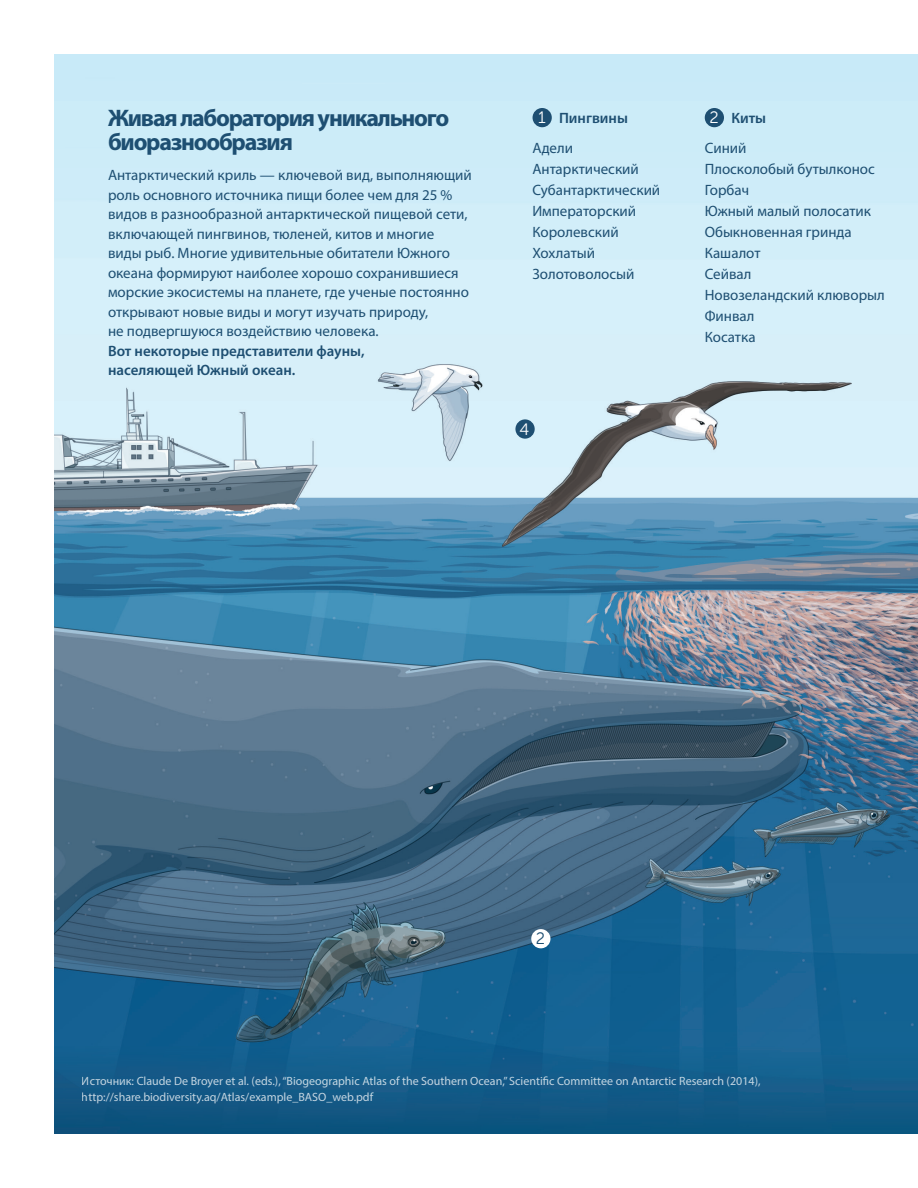
<style>
.page{position:relative;width:918px;height:1188px;background:#fff}
.page>*{position:absolute;margin:0;border:0;box-sizing:border-box;transform-origin:0 0}
.t1{font:700 24px/24px "Myriad Pro";letter-spacing:-.05em;color:#1e4f72}
.t2{font:16.5px "Museo Sans 300";color:#fff}
.t3{font:16.5px "Museo Sans 300";color:#1e4f72}
.Body{font:15px/19.5px "Myriad Pro";color:#1e4f72}
.List__main{font:15px "Myriad Pro";color:#1e4f72}
.body-graphic{font:600 15px "Myriad Pro";color:#1e4f72}
.t4{font:12px/16.5px "Myriad Pro";color:#fff}
.s1{font-weight:600}
</style>
<div class="page">
<img style="left:54px;top:54px;width:864px;height:1080px">
<div style="left:515px;top:419px;width:20px;height:20px;background:#1e4f72;border-radius:50%"></div>
<div style="left:533px;top:108px;width:19px;height:19px;background:#1e4f72;border-radius:50%"></div>
<div style="left:705px;top:108px;width:19px;height:19px;background:#1e4f72;border-radius:50%"></div>
<div style="left:531px;top:929px;width:19px;height:19px;background:#fff;border-radius:50%"></div>
<h1 class="t1" style="left:108px;top:106px;width:343px">Живая лаборатория уникального биоразнообразия</h1>
<p class="Body" style="left:108px;top:165px;width:365px">Антарктический криль — ключевой вид, выполняющий роль основного источника пищи более чем для 25 % видов в разнообразной антарктической пищевой сети, включающей пингвинов, тюленей, китов и многие виды рыб. Многие удивительные обитатели Южного океана формируют наиболее хорошо сохранившиеся морские экосистемы на планете, где ученые постоянно открывают новые виды и могут изучать природу,<br>не подвергшуюся воздействию человека.<br><span class="s1">Вот некоторые представители фауны,<br>населяющей Южный океан.</span></p>
<p class="t2" style="left:538px;top:109px;width:9px">1</p>
<p class="t2" style="left:709px;top:109px;width:11px">2</p>
<p class="body-graphic" style="left:559px;top:109px;width:70px">Пингвины</p>
<p class="body-graphic" style="left:732px;top:109px;width:36px">Киты</p>
<p class="List__main" style="left:532px;top:138px;width:42px">Адели</p>
<p class="List__main" style="left:532px;top:159px;width:108px">Антарктический</p>
<p class="List__main" style="left:532px;top:180px;width:129px">Субантарктический</p>
<p class="List__main" style="left:532px;top:201px;width:105px">Императорский</p>
<p class="List__main" style="left:532px;top:222px;width:88px">Королевский</p>
<p class="List__main" style="left:532px;top:243px;width:64px">Хохлатый</p>
<p class="List__main" style="left:532px;top:264px;width:104px">Золотоволосый</p>
<p class="t2" style="left:519px;top:420px;width:11px">4</p>
<p class="List__main" style="left:705px;top:138px;width:43px">Синий</p>
<p class="List__main" style="left:705px;top:159px;width:172px">Плосколобый бутылконос</p>
<p class="List__main" style="left:705px;top:180px;width:46px">Горбач</p>
<p class="List__main" style="left:705px;top:201px;width:168px">Южный малый полосатик</p>
<p class="List__main" style="left:705px;top:222px;width:149px">Обыкновенная гринда</p>
<p class="List__main" style="left:705px;top:243px;width:57px">Кашалот</p>
<p class="List__main" style="left:705px;top:264px;width:48px">Сейвал</p>
<p class="List__main" style="left:705px;top:285px;width:182px">Новозеландский клюворыл</p>
<p class="List__main" style="left:705px;top:306px;width:51px">Финвал</p>
<p class="List__main" style="left:705px;top:327px;width:52px">Косатка</p>
<p class="t3" style="left:536px;top:930px;width:11px">2</p>
<p class="t4" style="left:82px;top:1072px;width:680px">Источник: Claude De Broyer et al. (eds.), “Biogeographic Atlas of the Southern Ocean,” Scientific Committee on Antarctic Research (2014), http://share.biodiversity.aq/Atlas/example_BASO_web.pdf</p>
</div>
